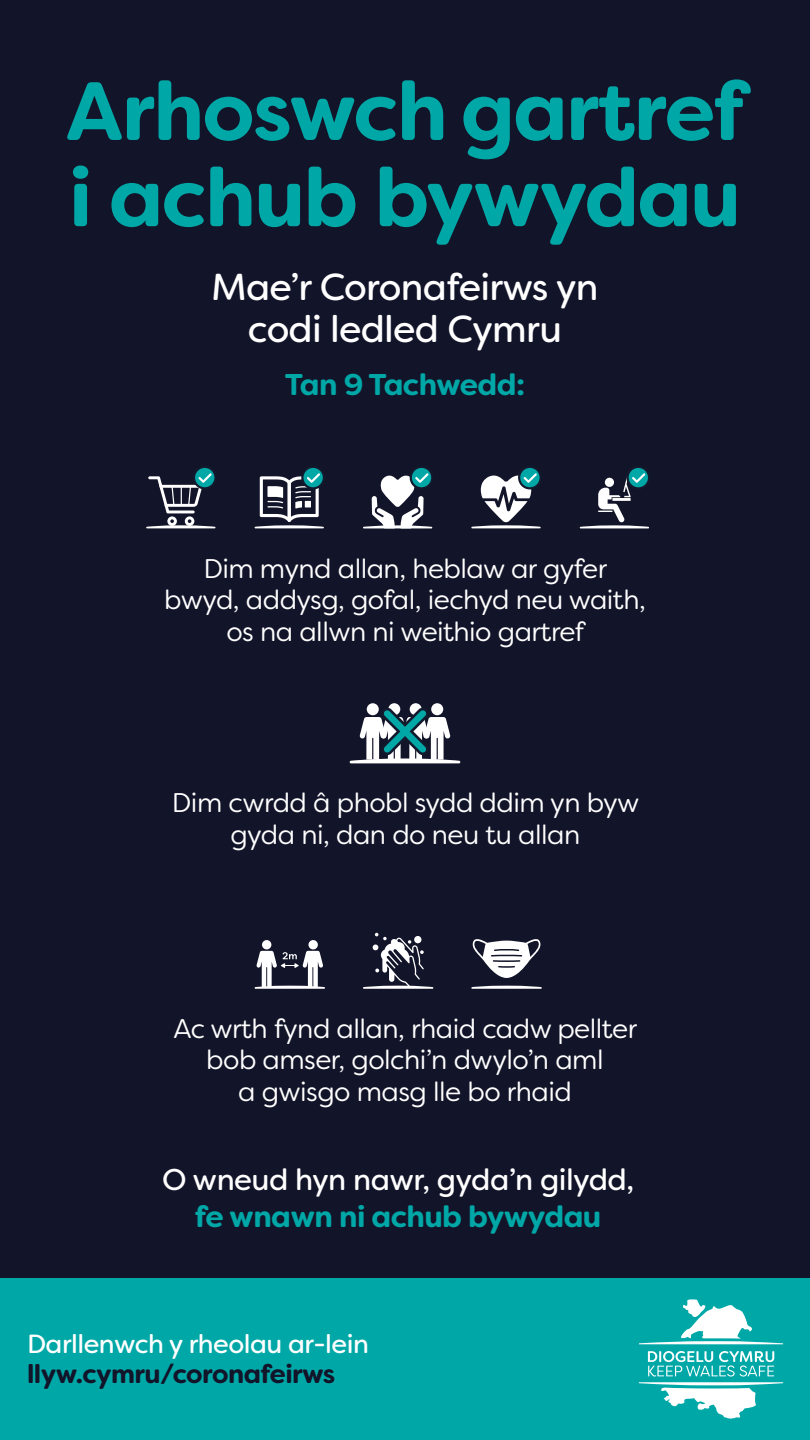
<style>
.page{position:relative;width:810px;height:1440px;background:#121429}
.page>*{position:absolute;margin:0;border:0;box-sizing:border-box;transform-origin:0 0}
.Presentation_body_co{font:700 82.5px/86.2px "Filson Soft";letter-spacing:-.02em;color:#00a7a7}
.Presentation_body_co-2{font:37.5px/42px "Filson Soft";letter-spacing:-.02em;color:#fff;text-align:center}
.Presentation_body_co-3{font:30px/37.5px "Filson Soft";letter-spacing:-.02em;color:#fff;text-align:center}
.Presentation_body_co-4{font:700 30px "Filson Soft";letter-spacing:-.02em;color:#00a7a7}
.Presentation_body_co-5{font:27px/31.5px "Filson Soft";letter-spacing:-.02em;color:#fff;text-align:center}
.Presentation_body_co-6{font:26.25px/30px "Filson Soft";letter-spacing:-.02em;color:#fff}
.s1{font-weight:700;color:#00a7a7}
.s2{font-weight:700;color:#121429}
</style>
<div class="page">
<div style="left:0;top:1278px;width:810px;height:162px;background:#00a7a7"></div>
<svg style="left:639px;top:1299px;width:144px;height:45px"></svg>
<svg style="left:639px;top:1351px;width:144px;height:68px"></svg>
<div style="left:388px;top:703px;width:12px;height:12px;background:#fff;border-radius:50%"></div>
<div style="left:367px;top:703px;width:12px;height:12px;background:#fff;border-radius:50%"></div>
<div style="left:431px;top:703px;width:12px;height:12px;background:#fff;border-radius:50%"></div>
<div style="left:410px;top:703px;width:12px;height:12px;background:#fff;border-radius:50%"></div>
<svg style="left:350px;top:708px;width:110px;height:55px"></svg>
<svg style="left:194px;top:467px;width:22px;height:21px"></svg>
<div style="left:193px;top:466px;width:24px;height:23px;border:2px solid #141a2e;border-radius:50%"></div>
<svg style="left:146px;top:471px;width:70px;height:57px"></svg>
<svg style="left:363px;top:933px;width:70px;height:56px"></svg>
<div style="left:262px;top:940px;width:9px;height:9px;background:#fff;border-radius:50%"></div>
<div style="left:308px;top:940px;width:10px;height:9px;background:#fff;border-radius:50%"></div>
<svg style="left:255px;top:951px;width:70px;height:38px"></svg>
<svg style="left:472px;top:939px;width:69px;height:39px"></svg>
<svg style="left:471px;top:986px;width:71px;height:3px"></svg>
<svg style="left:302px;top:467px;width:22px;height:21px"></svg>
<div style="left:301px;top:466px;width:24px;height:23px;border:2px solid #141a2e;border-radius:50%"></div>
<svg style="left:255px;top:471px;width:69px;height:57px"></svg>
<svg style="left:411px;top:467px;width:21px;height:21px"></svg>
<div style="left:410px;top:466px;width:23px;height:23px;border:2px solid #141a2e;border-radius:50%"></div>
<svg style="left:363px;top:471px;width:70px;height:57px"></svg>
<svg style="left:519px;top:467px;width:22px;height:21px"></svg>
<div style="left:518px;top:466px;width:24px;height:23px;border:2px solid #141a2e;border-radius:50%"></div>
<svg style="left:471px;top:471px;width:70px;height:57px"></svg>
<svg style="left:628px;top:467px;width:21px;height:21px"></svg>
<div style="left:626px;top:466px;width:24px;height:23px;border:2px solid #141a2e;border-radius:50%"></div>
<svg style="left:580px;top:471px;width:69px;height:57px"></svg>
<p class="Presentation_body_co" style="left:65px;top:68px;width:682px">Arhoswch gartref i achub bywydau</p>
<p class="Presentation_body_co-2" style="left:211px;top:266px;width:389px">Mae’r Coronafeirws yn codi ledled Cymru</p>
<p class="Presentation_body_co-4" style="left:285px;top:365px;width:242px">Tan 9 Tachwedd:</p>
<p class="Presentation_body_co-5" style="left:164px;top:552px;width:483px">Dim mynd allan, heblaw ar gyfer bwyd, addysg, gofal, iechyd neu waith, os na allwn ni weithio gartref</p>
<p class="Presentation_body_co-5" style="left:172px;top:787px;width:469px">Dim cwrdd â phobl sydd ddim yn byw gyda ni, dan do neu tu allan</p>
<p class="Presentation_body_co-5" style="left:173px;top:1013px;width:465px">Ac wrth fynd allan, rhaid cadw pellter bob amser, golchi’n dwylo’n aml<br>a gwisgo masg lle bo rhaid</p>
<p class="Presentation_body_co-3" style="left:162px;top:1160px;width:473px">O wneud hyn nawr, gyda’n gilydd, <span class="s1">fe wnawn ni achub bywydau</span></p>
<p class="Presentation_body_co-6" style="left:27px;top:1329px;width:343px">Darllenwch y rheolau ar-lein <span class="s2">llyw.cymru/coronafeirws</span></p>
</div>
